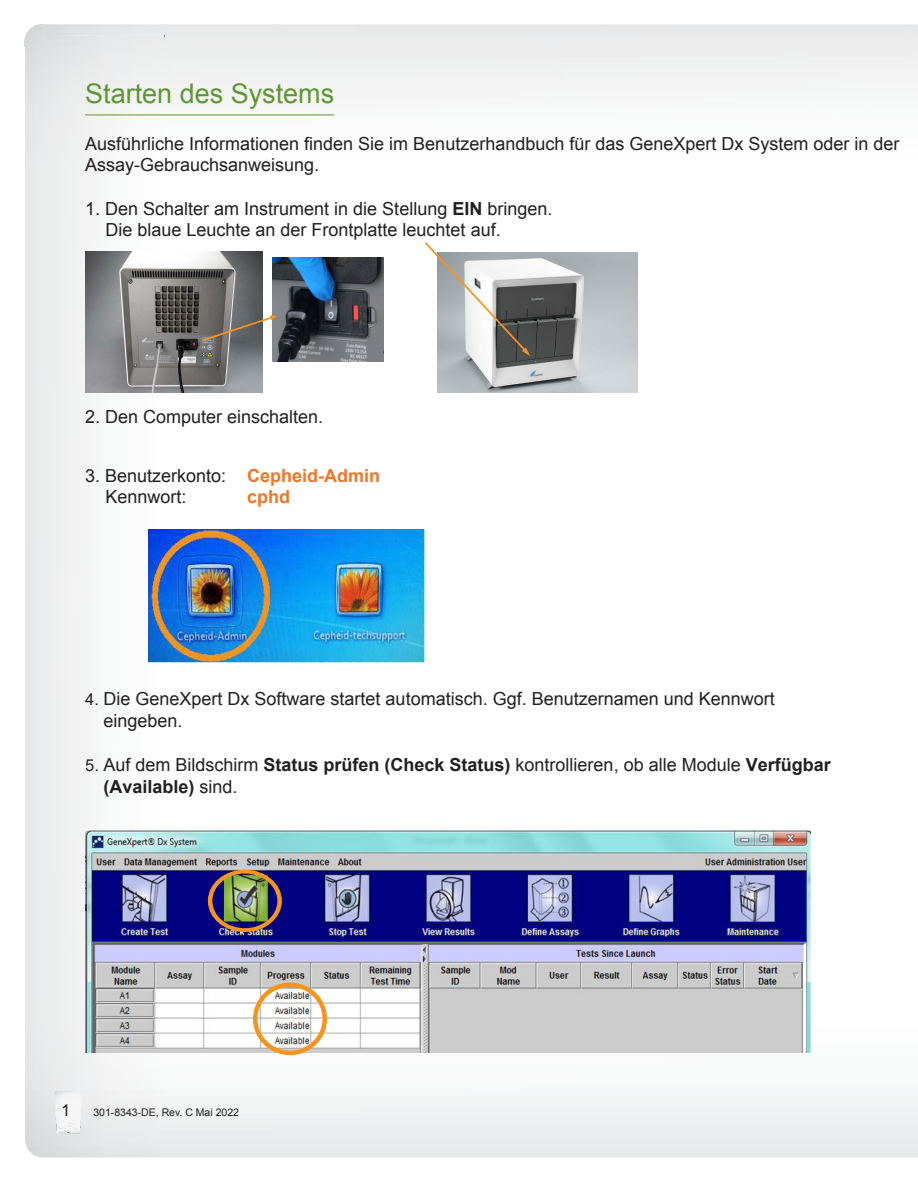
<style>
.page{position:relative;width:918px;height:1188px;background:#fff}
.page>*{position:absolute;margin:0;border:0;box-sizing:border-box;transform-origin:0 0}
.t1{font:27px "Arial";color:#5d9732}
.t2{font:18px/21.6px "Arial";color:#231f20}
.t3{font:700 18px "Arial";color:#ee7624}
.t4{font:16.5px "Arial";color:#231f20}
.t5{font:10.5px "Arial";color:#231f20}
.s1{font-weight:700}
.s2{font-weight:700;color:#ee7624}
.s3{font-size:16.5px}
</style>
<div class="page">
<img style="left:25px;top:1020px;width:893px;height:138px">
<img style="left:24px;top:25px;width:14px;height:22px">
<img style="left:148px;top:529px;width:277px;height:134px">
<img style="left:85px;top:831px;width:725px;height:222px">
<img style="left:437px;top:252px;width:200px;height:141px">
<hr style="left:85px;top:115px;width:249px;height:1px;background:#5d9732">
<svg style="left:424px;top:242px;width:106px;height:114px"></svg>
<div style="left:208px;top:870px;width:74px;height:62px;border:4px solid #f7941d;border-radius:50%"></div>
<div style="left:253px;top:982px;width:74px;height:73px;border:4px solid #f7941d;border-radius:50%"></div>
<img style="left:272px;top:257px;width:111px;height:105px">
<img style="left:85px;top:251px;width:177px;height:142px">
<svg style="left:196px;top:315px;width:81px;height:29px;background:#817c75"></svg>
<img style="left:54px;top:1091px;width:28px;height:43px">
<svg style="left:55px;top:1109px;width:27px;height:25px"></svg>
<svg style="left:58px;top:1091px;width:10px;height:5px"></svg>
<img style="left:68px;top:1091px;width:14px;height:5px">
<h1 class="t1" style="left:85px;top:83px;width:251px">Starten des Systems</h1>
<p class="t2" style="left:85px;top:133px;width:816px;line-height:21px">Ausführliche Informationen finden Sie im Benutzerhandbuch für das GeneXpert Dx System oder in der<br>Assay-Gebrauchsanweisung.</p>
<p class="t2" style="left:105px;top:199px;width:448px;line-height:21px;text-indent:-20px">1. Den Schalter am Instrument in die Stellung <span class="s1">EIN</span> bringen.<br>Die blaue Leuchte an der Frontplatte leuchtet auf.</p>
<p class="t2" style="left:85px;top:407px;width:240px">2. Den Computer einschalten.</p>
<p class="t2" style="left:105px;top:466px;width:276px;text-indent:-20px">3. Benutzerkonto: <span class="s2">Cepheid-Admin<br></span>Kennwort:</p>
<p class="t3" style="left:247px;top:490px;width:45px">cphd</p>
<p class="t2" style="left:104px;top:690px;width:673px;text-indent:-18px"><span class="s3">4.</span> Die GeneXpert Dx Software startet automatisch. Ggf. Benutzernamen und Kennwort eingeben.</p>
<p class="t2" style="left:104px;top:756px;width:729px;text-indent:-18px"><span class="s3">5.</span> Auf dem Bildschirm <span class="s1">Status prüfen (Check Status)</span> kontrollieren, ob alle Module <span class="s1">Verfügbar (Available)</span> sind.</p>
<p class="t4" style="left:61px;top:1104px;width:11px">1</p>
<p class="t5" style="left:93px;top:1108px;width:147px">301-8343-DE, Rev. C Mai 2022</p>
</div>
